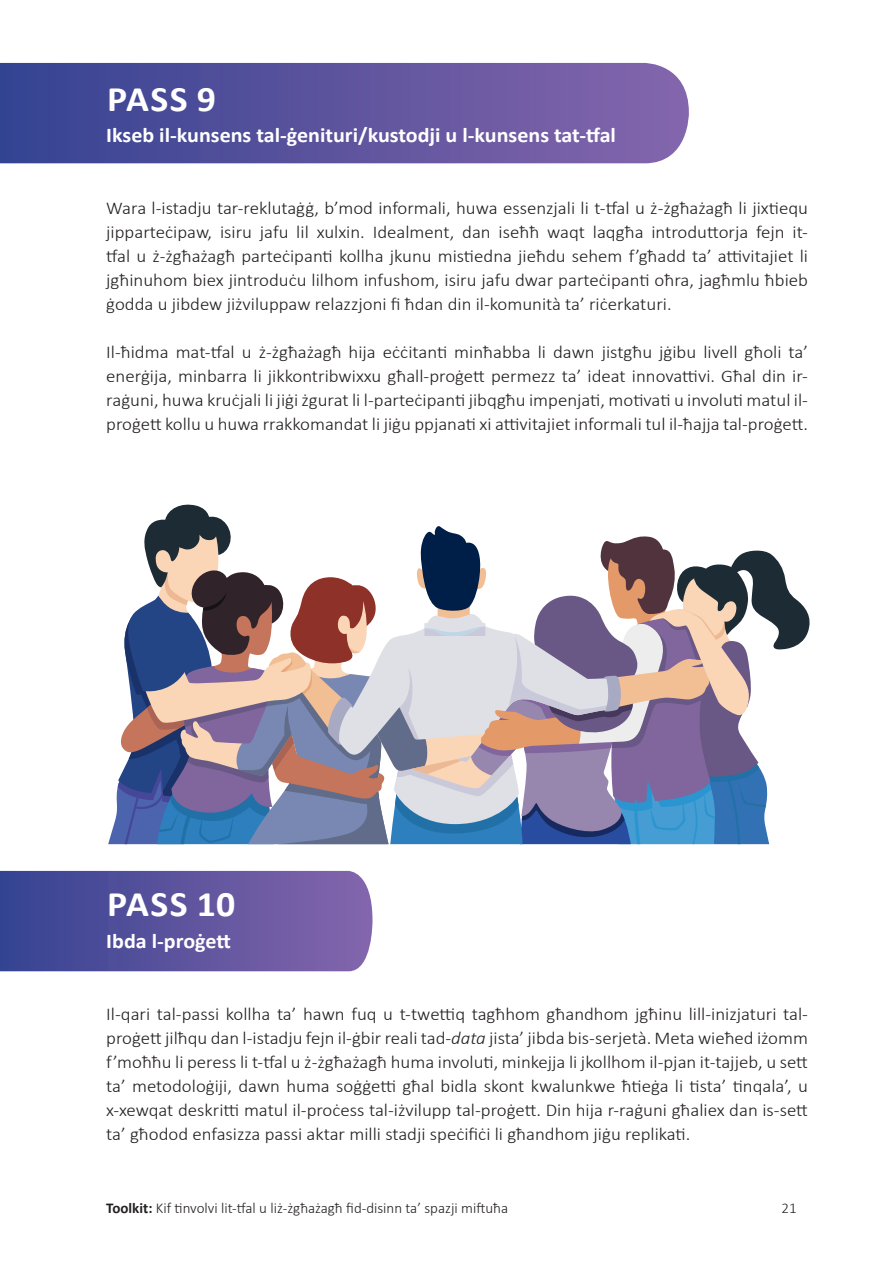
<style>
.page{position:relative;width:893px;height:1263px;background:#fff}
.page>*{position:absolute;margin:0;border:0;box-sizing:border-box;transform-origin:0 0}
.t1{font:700 36px "Calibri";letter-spacing:.04em;color:#fff;scale:1.05 1}
.t2{font:700 21px "Calibri";color:#fff;scale:1.05 1}
.t3{font:300 18px/24px "Calibri";color:#231f20;text-align:justify;scale:1.05 1}
.t4{font:300 15px "Calibri";color:#231f20}
.s1{font-style:italic}
.s2{font-weight:700}
</style>
<div class="page">
<svg style="left:0;top:63px;width:689px;height:100px;background:#5e569f"></svg>
<svg style="left:0;top:871px;width:372px;height:100px;background:#5d559f"></svg>
<svg style="left:108px;top:504px;width:702px;height:340px"></svg>
<h1 class="t1" style="left:107px;top:76px;width:105px">PASS 9</h1>
<p class="t2" style="left:106px;top:122px;width:487px">Ikseb il-kunsens tal-ġenituri/kustodji u l-kunsens tat-tfal</p>
<p class="t3" style="left:106px;top:196px;width:670px">Wara l-istadju tar-reklutaġġ, b’mod informali, huwa essenzjali li t-tfal u ż-żgħażagħ li jixtiequ jipparteċipaw, isiru jafu lil xulxin. Idealment, dan iseħħ waqt laqgħa introduttorja fejn it&shy;tfal u ż-żgħażagħ parteċipanti kollha jkunu mistiedna jieħdu sehem f’għadd ta’ attivitajiet li jgħinuhom biex jintroduċu lilhom infushom, isiru jafu dwar parteċipanti oħra, jagħmlu ħbieb ġodda u jibdew jiżviluppaw relazzjoni fi ħdan din il-komunità ta’ riċerkaturi.</p>
<p class="t3" style="left:106px;top:340px;width:670px">Il-ħidma mat-tfal u ż-żgħażagħ hija eċċitanti minħabba li dawn jistgħu jġibu livell għoli ta’ enerġija, minbarra li jikkontribwixxu għall-proġett permezz ta’ ideat innovattivi. Għal din ir&shy;raġuni, huwa kruċjali li jiġi żgurat li l-parteċipanti jibqgħu impenjati, motivati u involuti matul il&shy;proġett kollu u huwa rrakkomandat li jiġu ppjanati xi attivitajiet informali tul il-ħajja tal-proġett.</p>
<h1 class="t1" style="left:107px;top:881px;width:124px">PASS 10</h1>
<p class="t2" style="left:106px;top:927px;width:120px">Ibda l-proġett</p>
<p class="t3" style="left:106px;top:1002px;width:670px">Il-qari tal-passi kollha ta’ hawn fuq u t-twettiq tagħhom għandhom jgħinu lill-inizjaturi tal&shy;proġett jilħqu dan l-istadju fejn il-ġbir reali tad-<span class="s1">data</span> jista’ jibda bis-serjetà. Meta wieħed iżomm f’moħħu li peress li t-tfal u ż-żgħażagħ huma involuti, minkejja li jkollhom il-pjan it-tajjeb, u sett ta’ metodoloġiji, dawn huma soġġetti għal bidla skont kwalunkwe ħtieġa li tista’ tinqala’, u x-xewqat deskritti matul il-proċess tal-iżvilupp tal-proġett. Din hija r-raġuni għaliex dan is-sett ta’ għodod enfasizza passi aktar milli stadji speċifiċi li għandhom jiġu replikati.</p>
<p class="t4" style="left:106px;top:1199px;width:403px"><span class="s2">Toolkit:</span> Kif tinvolvi lit-tfal u liż-żgħażagħ fid-disinn ta’ spazji miftuħa</p>
<p class="t4" style="left:781px;top:1199px;width:17px">21</p>
</div>
